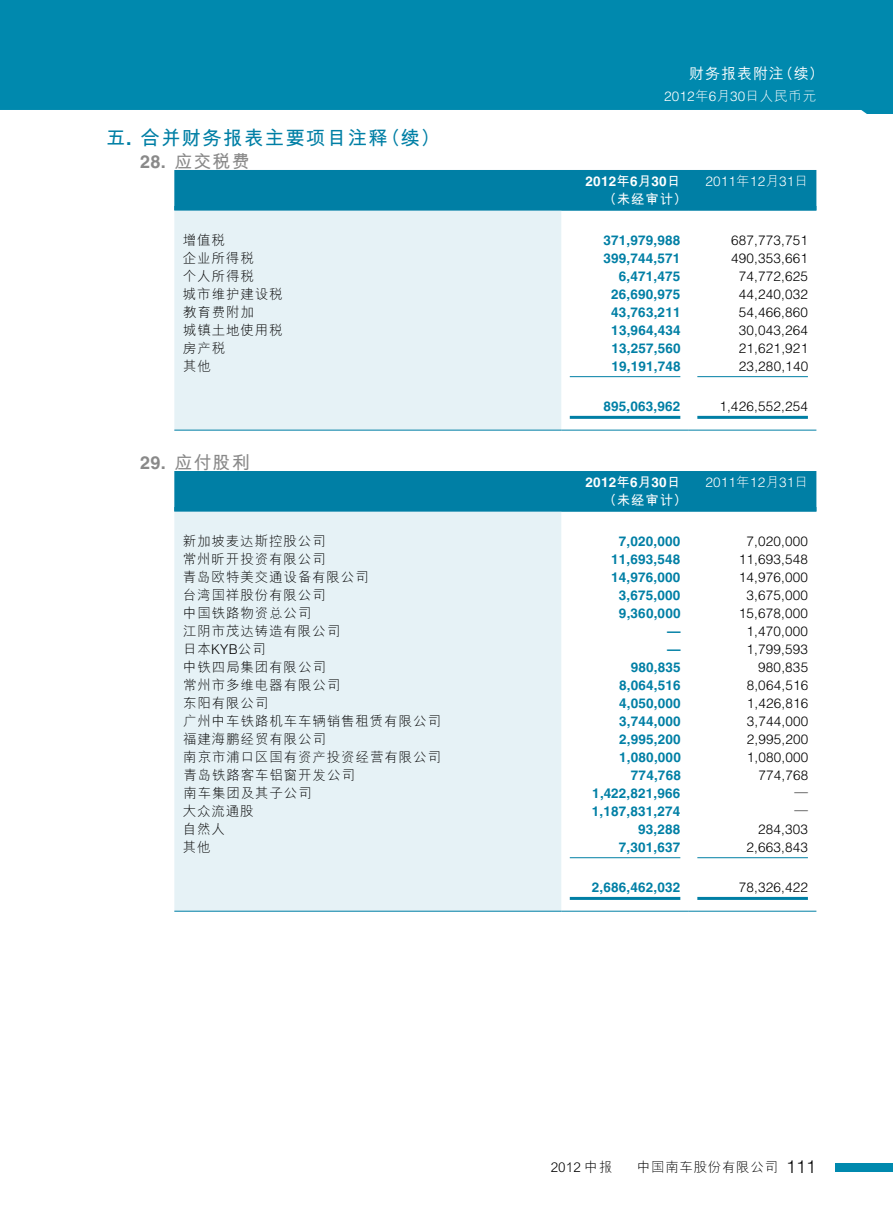
<style>
.page{position:relative;width:893px;height:1212px;background:#fff}
.page>*{position:absolute;margin:0;border:0;box-sizing:border-box;transform-origin:0 0}
.t1{font:700 19.5px "M Hei HKS";letter-spacing:.065em;color:#007fa5}
.t2{font:700 18px "M Hei HKS";letter-spacing:.065em;color:#898989}
.t3{font:500 15px "M Hei HKS";letter-spacing:.065em;color:#fff}
.t4{font:700 13.5px "Helvetica LT Std";letter-spacing:.015em;color:#007fa5}
.t5{font:300 13.5px "Helvetica LT Std";letter-spacing:.015em;color:#000}
.t6{font:300 13.5px "M Hei HKS";letter-spacing:.065em;color:#000}
.t7{font:300 13.5px "Helvetica LT Std";letter-spacing:.015em;color:#fff}
.t8{font:700 13.5px "Helvetica LT Std";letter-spacing:.015em;color:#fff}
.t9{font:700 13.5px "M Hei HKS";letter-spacing:.065em;color:#fff}
.s1{font-family:"Helvetica LT Std"}
.s2{font-family:"M Hei HKS"}
.s3{font-family:"Helvetica Neue LT Std";font-size:18px}
</style>
<div class="page">
<div style="left:0;top:0;width:893px;height:114px;background:#0089ae"></div>
<div style="left:836px;top:1163px;width:57px;height:8px;background:#0089ae"></div>
<hr style="left:0;top:110px;width:867px;height:4px;background:#fff">
<div style="left:174px;top:170px;width:642px;height:36px;background:#007fa5"></div>
<div style="left:174px;top:210px;width:387px;height:220px;background:#e6f2f6"></div>
<hr style="left:174px;top:206px;width:387px;height:4px;background:#007fa5">
<hr style="left:561px;top:206px;width:128px;height:4px;background:#007fa5">
<hr style="left:689px;top:206px;width:127px;height:4px;background:#007fa5">
<hr style="left:570px;top:376px;width:110px;height:1px;background:#007fa5">
<hr style="left:697px;top:376px;width:111px;height:1px;background:#007fa5">
<hr style="left:570px;top:416px;width:110px;height:3px;background:#007fa5">
<hr style="left:697px;top:416px;width:111px;height:3px;background:#007fa5">
<hr style="left:174px;top:430px;width:387px;height:1px;background:#007fa5">
<hr style="left:561px;top:430px;width:128px;height:1px;background:#007fa5">
<hr style="left:689px;top:430px;width:127px;height:1px;background:#007fa5">
<div style="left:174px;top:471px;width:642px;height:36px;background:#007fa5"></div>
<div style="left:174px;top:511px;width:387px;height:400px;background:#e6f2f6"></div>
<hr style="left:174px;top:507px;width:387px;height:4px;background:#007fa5">
<hr style="left:561px;top:507px;width:128px;height:4px;background:#007fa5">
<hr style="left:689px;top:507px;width:127px;height:4px;background:#007fa5">
<hr style="left:570px;top:857px;width:110px;height:1px;background:#007fa5">
<hr style="left:697px;top:857px;width:111px;height:1px;background:#007fa5">
<hr style="left:570px;top:897px;width:110px;height:3px;background:#007fa5">
<hr style="left:697px;top:897px;width:111px;height:3px;background:#007fa5">
<hr style="left:174px;top:911px;width:387px;height:1px;background:#007fa5">
<hr style="left:561px;top:911px;width:128px;height:1px;background:#007fa5">
<hr style="left:689px;top:911px;width:127px;height:1px;background:#007fa5">
<p class="t3" style="left:689px;top:62px;width:136px">財務報錶附註（續）</p>
<h1 class="t1" style="left:106px;top:124px;width:335px">五<span class="s1">.</span> 合併財務報表主要項目註釋（續）</h1>
<h2 class="t2" style="left:140px;top:148px;width:111px"><span class="s1">28.</span> 應交稅費</h2>
<p class="t7" style="left:664px;top:87px;width:154px">2012<span class="s2">年</span>6<span class="s2">月</span>30<span class="s2">日人民幣元</span></p>
<p class="t8" style="left:586px;top:173px;width:96px">2012<span class="s2">年</span>6<span class="s2">月</span>30<span class="s2">日</span></p>
<p class="t7" style="left:705px;top:173px;width:104px">2011<span class="s2">年</span>12<span class="s2">月</span>31<span class="s2">日</span></p>
<p class="t9" style="left:603px;top:189px;width:85px">（未經審計）</p>
<p class="t6" style="left:183px;top:230px;width:44px">增值稅</p>
<p class="t4" style="left:603px;top:232px;width:78px">371,979,988</p>
<p class="t5" style="left:731px;top:232px;width:78px">687,773,751</p>
<p class="t6" style="left:183px;top:248px;width:72px">企業所得稅</p>
<p class="t4" style="left:603px;top:250px;width:78px">399,744,571</p>
<p class="t5" style="left:731px;top:250px;width:78px">490,353,661</p>
<p class="t6" style="left:183px;top:266px;width:72px">個人所得稅</p>
<p class="t4" style="left:619px;top:268px;width:63px">6,471,475</p>
<p class="t5" style="left:739px;top:268px;width:71px">74,772,625</p>
<p class="t6" style="left:183px;top:284px;width:101px">城市維護建設稅</p>
<p class="t4" style="left:611px;top:286px;width:71px">26,690,975</p>
<p class="t5" style="left:739px;top:286px;width:71px">44,240,032</p>
<p class="t6" style="left:183px;top:302px;width:72px">教育費附加</p>
<p class="t4" style="left:611px;top:304px;width:71px">43,763,211</p>
<p class="t5" style="left:739px;top:304px;width:71px">54,466,860</p>
<p class="t6" style="left:183px;top:320px;width:101px">城鎮土地使用稅</p>
<p class="t4" style="left:611px;top:322px;width:71px">13,964,434</p>
<p class="t5" style="left:739px;top:321px;width:71px">30,043,264</p>
<p class="t6" style="left:183px;top:338px;width:44px">房產稅</p>
<p class="t4" style="left:611px;top:340px;width:71px">13,257,560</p>
<p class="t5" style="left:739px;top:339px;width:71px">21,621,921</p>
<p class="t6" style="left:183px;top:356px;width:29px">其他</p>
<p class="t4" style="left:611px;top:358px;width:71px">19,191,748</p>
<p class="t5" style="left:739px;top:357px;width:71px">23,280,140</p>
<p class="t4" style="left:603px;top:398px;width:78px">895,063,962</p>
<p class="t5" style="left:719px;top:398px;width:90px">1,426,552,254</p>
<h2 class="t2" style="left:140px;top:449px;width:111px"><span class="s1">29.</span> 應付股利</h2>
<p class="t8" style="left:586px;top:474px;width:96px">2012<span class="s2">年</span>6<span class="s2">月</span>30<span class="s2">日</span></p>
<p class="t7" style="left:705px;top:474px;width:104px">2011<span class="s2">年</span>12<span class="s2">月</span>31<span class="s2">日</span></p>
<p class="t9" style="left:603px;top:490px;width:85px">（未經審計）</p>
<p class="t6" style="left:183px;top:531px;width:144px">新加坡麥達斯控股公司</p>
<p class="t4" style="left:619px;top:533px;width:63px">7,020,000</p>
<p class="t5" style="left:746px;top:532px;width:63px">7,020,000</p>
<p class="t6" style="left:183px;top:549px;width:144px">常州昕開投資有限公司</p>
<p class="t4" style="left:611px;top:551px;width:71px">11,693,548</p>
<p class="t5" style="left:739px;top:550px;width:71px">11,693,548</p>
<p class="t6" style="left:183px;top:567px;width:187px">青島歐特美交通設備有限公司</p>
<p class="t4" style="left:611px;top:569px;width:71px">14,976,000</p>
<p class="t5" style="left:739px;top:568px;width:71px">14,976,000</p>
<p class="t6" style="left:183px;top:585px;width:144px">台灣國祥股份有限公司</p>
<p class="t4" style="left:619px;top:587px;width:63px">3,675,000</p>
<p class="t5" style="left:746px;top:586px;width:63px">3,675,000</p>
<p class="t6" style="left:183px;top:603px;width:130px">中國鐵路物資總公司</p>
<p class="t4" style="left:619px;top:605px;width:63px">9,360,000</p>
<p class="t5" style="left:739px;top:604px;width:71px">15,678,000</p>
<p class="t6" style="left:183px;top:621px;width:159px">江陰市茂達鑄造有限公司</p>
<p class="t4" style="left:667px;top:623px;width:15px">—</p>
<p class="t5" style="left:747px;top:622px;width:63px">1,470,000</p>
<p class="t6" style="left:183px;top:639px;width:84px">日本<span class="s1">KYB</span>公司</p>
<p class="t4" style="left:667px;top:641px;width:15px">—</p>
<p class="t5" style="left:747px;top:640px;width:63px">1,799,593</p>
<p class="t6" style="left:183px;top:657px;width:144px">中鐵四局集團有限公司</p>
<p class="t4" style="left:631px;top:659px;width:51px">980,835</p>
<p class="t5" style="left:758px;top:658px;width:51px">980,835</p>
<p class="t6" style="left:183px;top:675px;width:159px">常州市多維電器有限公司</p>
<p class="t4" style="left:619px;top:677px;width:63px">8,064,516</p>
<p class="t5" style="left:747px;top:676px;width:63px">8,064,516</p>
<p class="t6" style="left:183px;top:693px;width:87px">東陽有限公司</p>
<p class="t4" style="left:619px;top:695px;width:63px">4,050,000</p>
<p class="t5" style="left:747px;top:694px;width:63px">1,426,816</p>
<p class="t6" style="left:183px;top:711px;width:259px">廣州中車鐵路機車車輛銷售租賃有限公司</p>
<p class="t4" style="left:619px;top:713px;width:63px">3,744,000</p>
<p class="t5" style="left:747px;top:712px;width:63px">3,744,000</p>
<p class="t6" style="left:183px;top:729px;width:144px">福建海鵬經貿有限公司</p>
<p class="t4" style="left:619px;top:731px;width:63px">2,995,200</p>
<p class="t5" style="left:747px;top:730px;width:63px">2,995,200</p>
<p class="t6" style="left:183px;top:747px;width:259px">南京市浦口區國有資產投資經營有限公司</p>
<p class="t4" style="left:619px;top:749px;width:63px">1,080,000</p>
<p class="t5" style="left:747px;top:748px;width:63px">1,080,000</p>
<p class="t6" style="left:183px;top:765px;width:173px">青島鐵路客車鋁窗開發公司</p>
<p class="t4" style="left:631px;top:767px;width:51px">774,768</p>
<p class="t5" style="left:758px;top:766px;width:51px">774,768</p>
<p class="t6" style="left:183px;top:783px;width:130px">南車集團及其子公司</p>
<p class="t4" style="left:592px;top:785px;width:90px">1,422,821,966</p>
<p class="t6" style="left:794px;top:783px;width:15px">—</p>
<p class="t6" style="left:183px;top:801px;width:72px">大眾流通股</p>
<p class="t4" style="left:592px;top:803px;width:90px">1,187,831,274</p>
<p class="t6" style="left:794px;top:801px;width:15px">—</p>
<p class="t6" style="left:183px;top:819px;width:44px">自然人</p>
<p class="t4" style="left:638px;top:821px;width:44px">93,288</p>
<p class="t5" style="left:758px;top:820px;width:51px">284,303</p>
<p class="t6" style="left:183px;top:837px;width:29px">其他</p>
<p class="t4" style="left:619px;top:839px;width:63px">7,301,637</p>
<p class="t5" style="left:746px;top:838px;width:63px">2,663,843</p>
<p class="t4" style="left:592px;top:879px;width:90px">2,686,462,032</p>
<p class="t5" style="left:739px;top:879px;width:71px">78,326,422</p>
<p class="t6" style="left:551px;top:1157px;width:63px">2012 中報</p>
<p class="t6" style="left:637px;top:1157px;width:181px">中國南車股份有限公司 <span class="s3">111</span></p>
</div>
